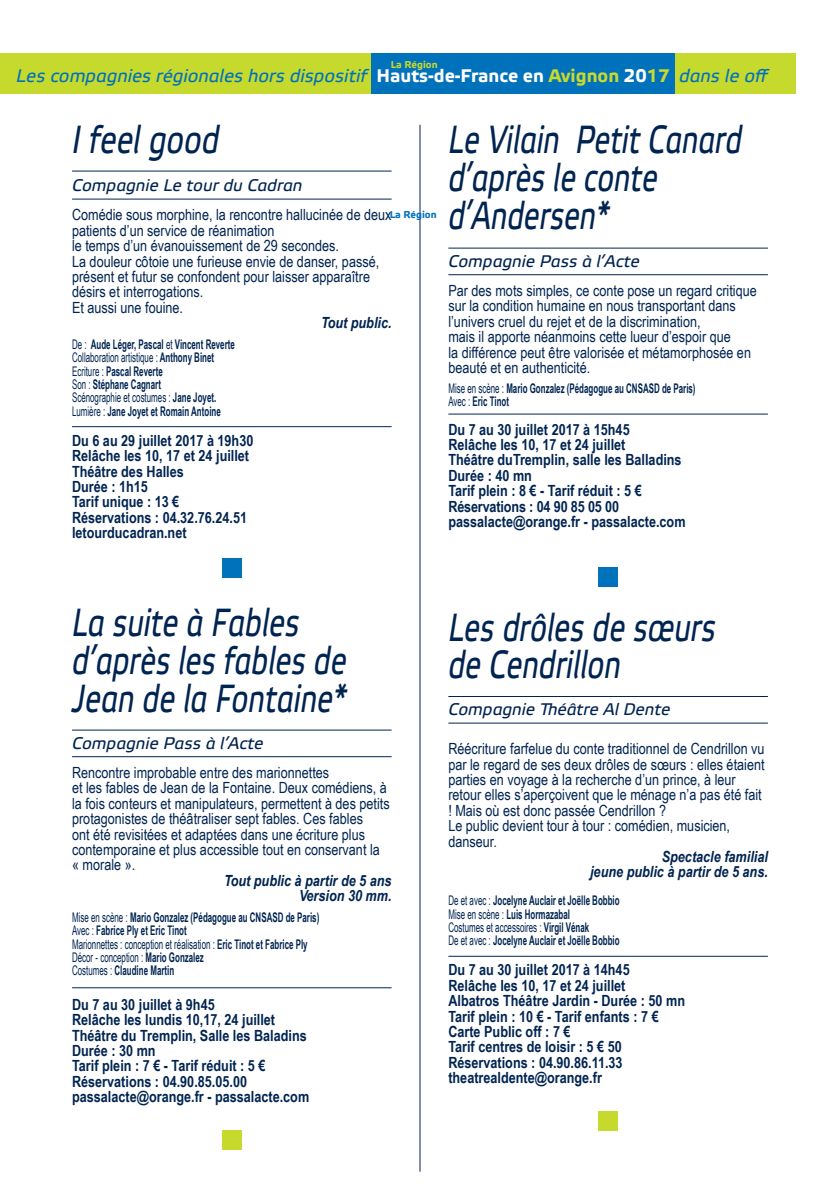
<style>
.page{position:relative;width:840px;height:1191px;background:#fff}
.page>*{position:absolute;margin:0;border:0;box-sizing:border-box;transform-origin:0 0}
.t1{font:italic 39.2px/37.8px "Etelka Text";color:#002451;scale:.74 1}
.t2{font:italic 39.2px/37.8px "Etelka Text";color:#002451;scale:.73 1}
.t3{font:italic 39.2px "Etelka Text";color:#002451;scale:.77 1}
.t4{font:italic 18.2px "Etelka Text";color:#0072bc}
.t5{font:italic 16.8px "Etelka Text";color:#002451}
.t6{font:15.4px/15.4px "Arial Narrow";color:#002451}
.t7{font:700 15.4px/15.4px "Arial Narrow";color:#002451}
.t8{font:italic 700 15.4px/15.4px "Arial Narrow";color:#002451;text-align:right}
.t9{font:700 13.4px/13.2px "Arial Narrow";color:#002451;scale:.73 1}
.t10{font:700 10px "Etelka Text";color:#c6d92d}
.t11{font:700 10px "Etelka Text";color:#0072bc}
.s1{font-weight:700;font-style:normal;color:#fff}
.s2{font-weight:700;font-style:normal;color:#c6d92d}
.s3{font-weight:400}
</style>
<div class="page">
<hr style="left:72px;top:171px;width:319px;height:1px;background:#002451">
<hr style="left:72px;top:199px;width:319px;height:1px;background:#002451">
<hr style="left:72px;top:426px;width:319px;height:1px;background:#002451">
<div style="left:222px;top:558px;width:20px;height:19px;background:#0072bc"></div>
<hr style="left:72px;top:729px;width:319px;height:1px;background:#002451">
<hr style="left:72px;top:756px;width:319px;height:1px;background:#002451">
<hr style="left:72px;top:987px;width:319px;height:1px;background:#002451">
<div style="left:222px;top:1130px;width:20px;height:20px;background:#c6d92d"></div>
<hr style="left:448px;top:248px;width:319px;height:1px;background:#002451">
<hr style="left:448px;top:274px;width:319px;height:1px;background:#002451">
<hr style="left:448px;top:414px;width:319px;height:1px;background:#002451">
<div style="left:598px;top:567px;width:19px;height:20px;background:#0072bc"></div>
<hr style="left:448px;top:696px;width:319px;height:1px;background:#002451">
<hr style="left:448px;top:722px;width:319px;height:1px;background:#002451">
<hr style="left:448px;top:956px;width:319px;height:1px;background:#002451">
<div style="left:598px;top:1111px;width:19px;height:20px;background:#c6d92d"></div>
<hr style="left:419px;top:125px;width:1px;height:1046px;background:#002451">
<div style="left:0;top:53px;width:794px;height:40px;background:#c6d92d"></div>
<div style="left:371px;top:53px;width:302px;height:40px;background:#0072bc"></div>
<p class="t10" style="left:390px;top:58px;width:48px">La Région</p>
<p class="t4" style="left:16px;top:66px;width:754px">Les compagnies régionales hors dispositif <span class="s1">Hauts-de-France en</span> <span class="s2">Avignon</span> <span class="s1">20</span><span class="s2">17</span> dans le off</p>
<h1 class="t3" style="left:72px;top:117px;width:193px">I feel good</h1>
<p class="t5" style="left:72px;top:175px;width:232px">Compagnie Le tour du Cadran</p>
<p class="t6" style="left:72px;top:207px;width:321px">Comédie sous morphine, la rencontre hallucinée de deux patients d’un service de réanimation<br>le temps d’un évanouissement de 29 secondes.<br>La douleur côtoie une furieuse envie de danser, passé, présent et futur se confondent pour laisser apparaître désirs et interrogations.<br>Et aussi une fouine.</p>
<p class="t8" style="left:321px;top:315px;width:72px">Tout public.</p>
<p class="t9" style="left:72px;top:338px;width:224px"><span class="s3">De :</span> Aude Léger, Pascal <span class="s3">et</span> Vincent Reverte <span class="s3">Collaboration artistique :</span> Anthony Binet <span class="s3">Ecriture :</span> Pascal Reverte<br><span class="s3">Son :</span> Stéphane Cagnart<br><span class="s3">Scénographie et costumes :</span> Jane Joyet.<br><span class="s3">Lumière :</span> Jane Joyet et Romain Antoine</p>
<p class="t7" style="left:72px;top:432px;width:183px">Du 6 au 29 juillet 2017 à 19h30<br>Relâche les 10, 17 et 24 juillet<br>Théâtre des Halles<br>Durée : 1h15<br>Tarif unique : 13 €<br>Réservations : 04.32.76.24.51 letourducadran.net</p>
<p class="t11" style="left:389px;top:208px;width:49px">La Région</p>
<h1 class="t2" style="left:448px;top:122px;width:403px">Le Vilain Petit Canard d’après le conte d’Andersen*</h1>
<p class="t5" style="left:448px;top:251px;width:193px">Compagnie Pass à l’Acte</p>
<p class="t6" style="left:448px;top:283px;width:310px">Par des mots simples, ce conte pose un regard critique sur la condition humaine en nous transportant dans l’univers cruel du rejet et de la discrimination,<br>mais il apporte néanmoins cette lueur d’espoir que<br>la différence peut être valorisée et métamorphosée en beauté et en authenticité.</p>
<p class="t9" style="left:448px;top:381px;width:340px"><span class="s3">Mise en scène :</span> Mario Gonzalez (Pédagogue au CNSASD de Paris)<br><span class="s3">Avec :</span> Eric Tinot</p>
<p class="t7" style="left:448px;top:421px;width:238px">Du 7 au 30 juillet 2017 à 15h45<br>Relâche les 10, 17 et 24 juillet<br>Théâtre duTremplin, salle les Balladins<br>Durée : 40 mn<br>Tarif plein : 8 € - Tarif réduit : 5 €<br>Réservations : 04 90 85 05 00 passalacte@orange.fr - passalacte.com</p>
<h1 class="t1" style="left:72px;top:606px;width:372px">La suite à Fables d’après les fables de<br>Jean de la Fontaine*</h1>
<p class="t5" style="left:72px;top:733px;width:193px">Compagnie Pass à l’Acte</p>
<p class="t6" style="left:72px;top:764px;width:319px">Rencontre improbable entre des marionnettes<br>et les fables de Jean de la Fontaine. Deux comédiens, à la fois conteurs et manipulateurs, permettent à des petits protagonistes de théâtraliser sept fables. Ces fables<br>ont été revisitées et adaptées dans une écriture plus contemporaine et plus accessible tout en conservant la « morale ».</p>
<p class="t8" style="left:224px;top:872px;width:169px">Tout public à partir de 5 ans<br>Version 30 mm.</p>
<p class="t9" style="left:72px;top:910px;width:340px"><span class="s3">Mise en scène :</span> Mario Gonzalez (Pédagogue au CNSASD de Paris)<br><span class="s3">Avec :</span> Fabrice Ply et Eric Tinot<br><span class="s3">Marionnettes : conception et réalisation :</span> Eric Tinot et Fabrice Ply <span class="s3">Décor - conception :</span> Mario Gonzalez<br><span class="s3">Costumes :</span> Claudine Martin</p>
<p class="t7" style="left:72px;top:996px;width:238px">Du 7 au 30 juillet à 9h45<br>Relâche les lundis 10,17, 24 juillet<br>Théâtre du Tremplin, Salle les Baladins<br>Durée : 30 mn<br>Tarif plein : 7 € - Tarif réduit : 5 €<br>Réservations : 04.90.85.05.00 passalacte@orange.fr - passalacte.com</p>
<h1 class="t1" style="left:448px;top:610px;width:363px">Les drôles de sœurs de Cendrillon</h1>
<p class="t5" style="left:448px;top:699px;width:223px">Compagnie Théâtre Al Dente</p>
<p class="t6" style="left:448px;top:741px;width:317px">Réécriture farfelue du conte traditionnel de Cendrillon vu par le regard de ses deux drôles de sœurs : elles étaient parties en voyage à la recherche d’un prince, à leur retour elles s’aperçoivent que le ménage n’a pas été fait ! Mais où est donc passée Cendrillon ?<br>Le public devient tour à tour : comédien, musicien, danseur.</p>
<p class="t8" style="left:589px;top:848px;width:179px">Spectacle familial<br>jeune public à partir de 5 ans.</p>
<p class="t9" style="left:448px;top:894px;width:236px"><span class="s3">De et avec :</span> Jocelyne Auclair et Joëlle Bobbio <span class="s3">Mise en scène :</span> Luis Hormazabal<br><span class="s3">Costumes et accessoires :</span> Virgil Vénak<br><span class="s3">De et avec :</span> Jocelyne Auclair et Joëlle Bobbio</p>
<p class="t7" style="left:448px;top:962px;width:238px">Du 7 au 30 juillet 2017 à 14h45<br>Relâche les 10, 17 et 24 juillet<br>Albatros Théâtre Jardin - Durée : 50 mn<br>Tarif plein : 10 € - Tarif enfants : 7 €<br>Carte Public off : 7 €<br>Tarif centres de loisir : 5 € 50<br>Réservations : 04.90.86.11.33 theatrealdente@orange.fr</p>
</div>
